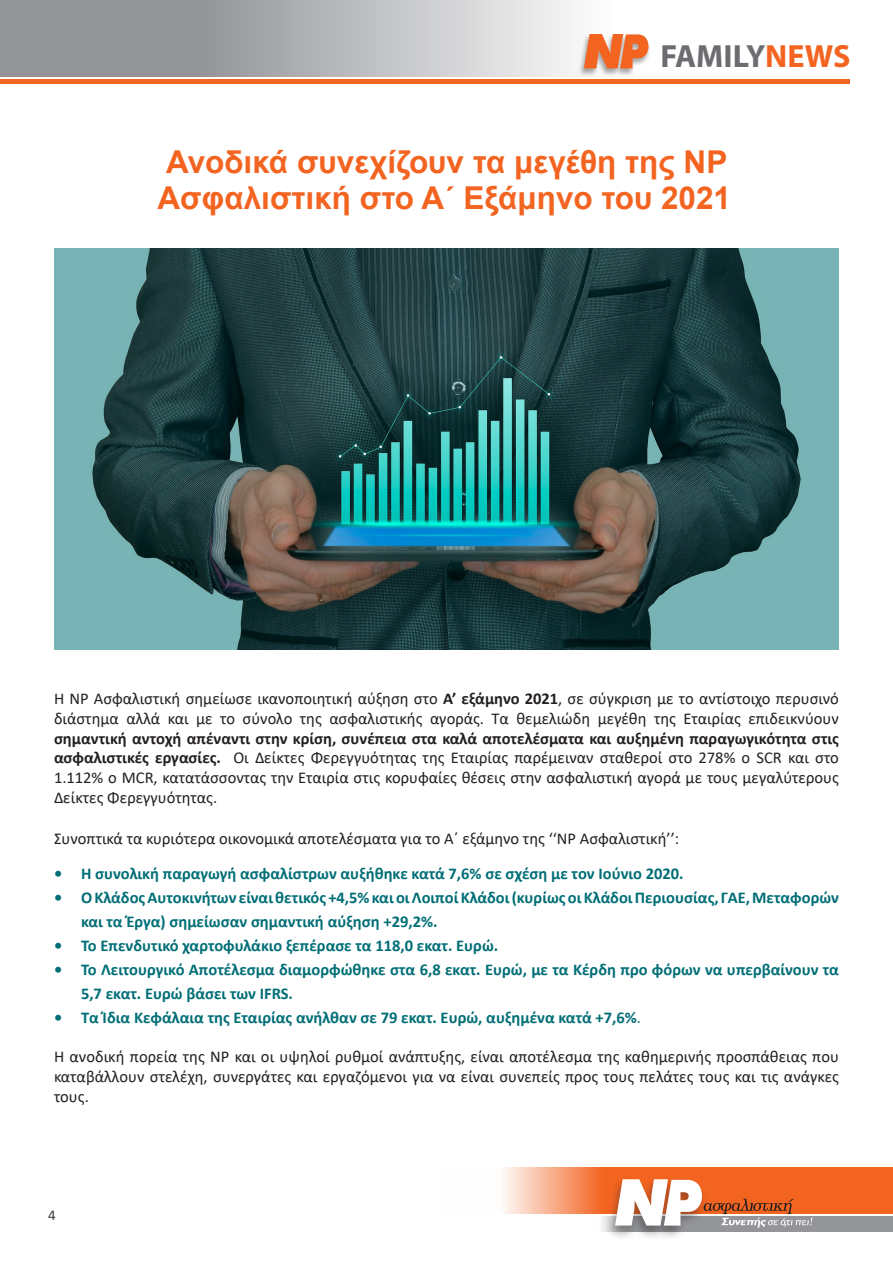
<style>
.page{position:relative;width:893px;height:1263px;background:#fff}
.page>*{position:absolute;margin:0;border:0;box-sizing:border-box;transform-origin:0 0}
.t1{font:700 32.25px "Myriad Pro";color:#6c6d70}
.t2{font:700 31.5px/36px "Arial";color:#f36421}
.t3{font:16.5px/19.8px "Calibri";color:#231f20;text-align:justify}
.t4{font:700 16.5px/24px "Calibri";color:#016e76}
.t5{font:15px "Calibri";color:#3e3e3f}
.s1{color:#f36421}
.s2{font-weight:700}
.s3{font-weight:400}
</style>
<div class="page">
<div style="left:598px;top:1215px;width:295px;height:16px;background:#939598"></div>
<svg style="left:504px;top:1168px;width:389px;height:46px;background:#f5844f"></svg>
<div style="left:604px;top:1177px;width:104px;height:63px;background:#231f20;opacity:.4"></div>
<svg style="left:615px;top:1179px;width:197px;height:48px"></svg>
<svg style="left:0;top:0;width:577px;height:76px;background:#b2b4b6"></svg>
<hr style="left:0;top:80px;width:849px;height:4px;background:#f36421">
<div style="left:578px;top:33px;width:73px;height:44px;background:#231f20;opacity:.4"></div>
<svg style="left:584px;top:34px;width:64px;height:34px;background:#eb8454"></svg>
<img style="left:54px;top:248px;width:785px;height:402px">
<p class="t1" style="left:660px;top:35px;width:192px">FAMILY<span class="s1">NEWS</span></p>
<p class="t2" style="left:158px;top:144px;width:575px">Ανοδικά συνεχίζουν τα μεγέθη της NP<br>Ασφαλιστική στο Α΄ Εξάμηνο του 2021</p>
<p class="t3" style="left:54px;top:688px;width:786px">Η NP Ασφαλιστική σημείωσε ικανοποιητική αύξηση στο <span class="s2">Α’ εξάμηνο 2021</span>, σε σύγκριση με το αντίστοιχο περυσινό διάστημα αλλά και με το σύνολο της ασφαλιστικής αγοράς. Τα θεμελιώδη μεγέθη της Εταιρίας επιδεικνύουν <span class="s2">σημαντική αντοχή απέναντι στην κρίση, συνέπεια στα καλά αποτελέσματα και αυξημένη παραγωγικότητα στις ασφαλιστικές εργασίες.</span> Οι Δείκτες Φερεγγυότητας της Εταιρίας παρέμειναν σταθεροί στο 278% ο SCR και στο 1.112% ο MCR, κατατάσσοντας την Εταιρία στις κορυφαίες θέσεις στην ασφαλιστική αγορά με τους μεγαλύτερους Δείκτες Φερεγγυότητας.</p>
<p class="t3" style="left:54px;top:828px;width:627px">Συνοπτικά τα κυριότερα οικονομικά αποτελέσματα για το Α΄ εξάμηνο της ‘‘NP Ασφαλιστική’’:</p>
<p class="t4" style="left:54px;top:861px;width:631px">• Η συνολική παραγωγή ασφαλίστρων αυξήθηκε κατά 7,6% σε σχέση με τον Ιούνιο 2020.</p>
<p class="t4" style="left:81px;top:885px;width:759px;text-indent:-27px">• Ο Κλάδος Αυτοκινήτων είναι θετικός +4,5% και οι Λοιποί Κλάδοι (κυρίως οι Κλάδοι Περιουσίας, ΓΑΕ, Μεταφορών και τα Έργα) σημείωσαν σημαντική αύξηση +29,2%.</p>
<p class="t4" style="left:54px;top:933px;width:446px">• Το Επενδυτικό χαρτοφυλάκιο ξεπέρασε τα 118,0 εκατ. Ευρώ.</p>
<p class="t4" style="left:81px;top:957px;width:759px;text-indent:-27px">• Το Λειτουργικό Αποτέλεσμα διαμορφώθηκε στα 6,8 εκατ. Ευρώ, με τα Κέρδη προ φόρων να υπερβαίνουν τα<br>5,7 εκατ. Ευρώ βάσει των IFRS.</p>
<p class="t4" style="left:54px;top:1005px;width:588px">• Τα Ίδια Κεφάλαια της Εταιρίας ανήλθαν σε 79 εκατ. Ευρώ, αυξημένα κατά +7,6%<span class="s3">.</span></p>
<p class="t3" style="left:54px;top:1046px;width:786px">Η ανοδική πορεία της NP και οι υψηλοί ρυθμοί ανάπτυξης, είναι αποτέλεσμα της καθημερινής προσπάθειας που καταβάλλουν στελέχη, συνεργάτες και εργαζόμενοι για να είναι συνεπείς προς τους πελάτες τους και τις ανάγκες τους.</p>
<p class="t5" style="left:48px;top:1205px;width:9px">4</p>
</div>
